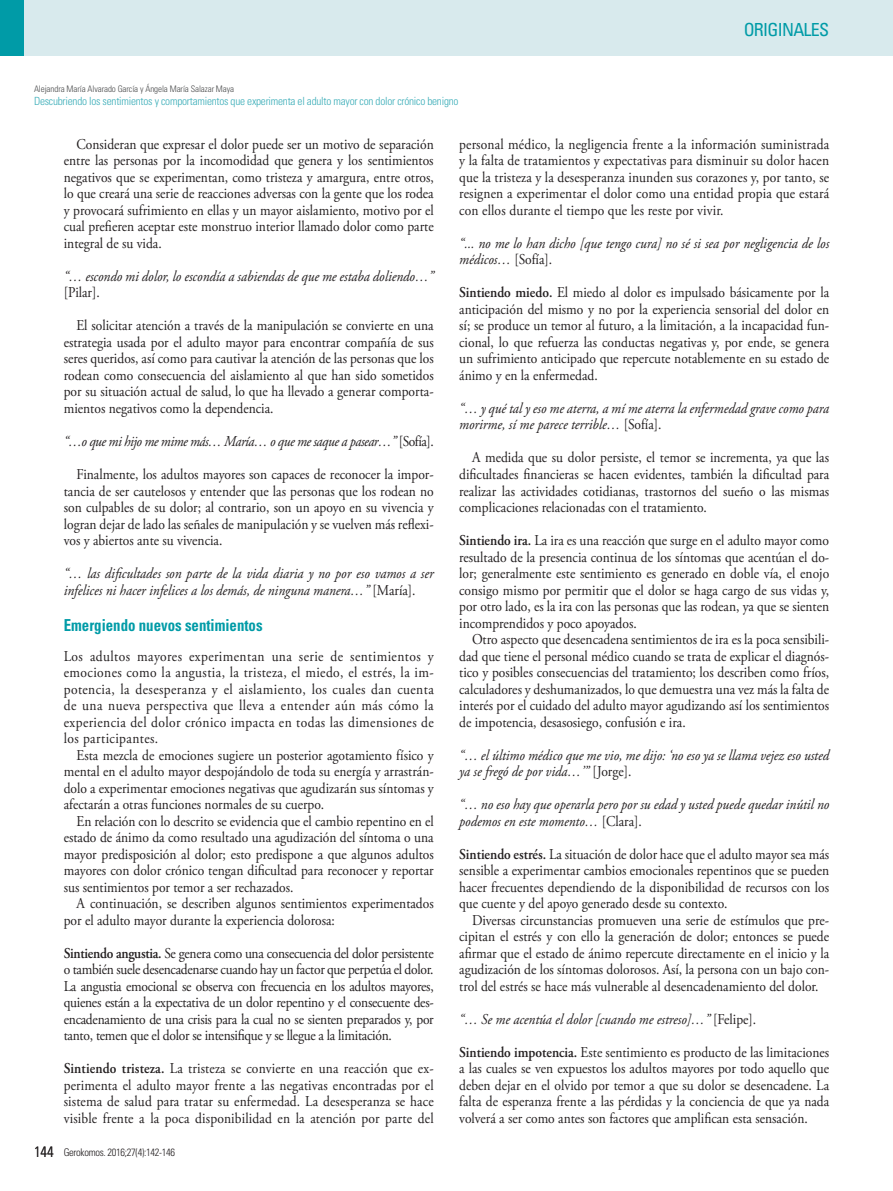
<style>
.page{position:relative;width:893px;height:1191px;background:#fff}
.page>*{position:absolute;margin:0;border:0;box-sizing:border-box;transform-origin:0 0}
.t1{font:condensed 18px "Univers LT Std";letter-spacing:-.04em;color:#009ba7}
.t2{font:700 condensed 16.5px "Univers LT Std";color:#009ba7;scale:.9 1}
.t3{font:15px/16.5px "Adobe Garamond Pro";color:#231f20;text-align:justify;scale:.9 1}
.t4{font:italic 15px/16.5px "Adobe Garamond Pro";color:#231f20;scale:.9 1}
.t5{font:italic 15px "Adobe Garamond Pro";letter-spacing:-.03em;color:#231f20;scale:.9 1}
.t6{font:300 condensed 11.25px "Univers LT Std";letter-spacing:-.02em;color:#3aadb8}
.t7{font:300 condensed 10.5px "Univers LT Std";letter-spacing:-.03em;color:#231f20}
.t8{font:300 condensed 9px "Univers LT Std";letter-spacing:-.01em;color:#4b4c4d}
.s1{font-style:normal}
.s2{font-weight:600}
.s3{font-size:15px}
</style>
<div class="page">
<div style="left:0;top:0;width:893px;height:55px;background:#d8eaed"></div>
<div style="left:0;top:0;width:24px;height:55px;background:#009ba7"></div>
<p class="t8" style="left:34px;top:83px;width:202px">Alejandra María Alvarado García y Ángela María Salazar Maya</p>
<p class="t6" style="left:34px;top:94px;width:426px">Descubriendo los sentimientos y comportamientos que experimenta el adulto mayor con dolor crónico benigno</p>
<p class="t1" style="left:744px;top:18px;width:87px">ORIGINALES</p>
<p class="t3" style="left:64px;top:136px;width:413px;text-indent:13px">Consideran que expresar el dolor puede ser un motivo de separación entre las personas por la incomodidad que genera y los sentimientos negativos que se experimentan, como tristeza y amargura, entre otros, lo que creará una serie de reacciones adversas con la gente que los rodea y provocará sufrimiento en ellas y un mayor aislamiento, motivo por el cual prefieren aceptar este monstruo interior llamado dolor como parte integral de su vida.</p>
<p class="t4" style="left:64px;top:268px;width:413px">“… escondo mi dolor, lo escondía a sabiendas de que me estaba doliendo…”</p>
<p class="t3" style="left:64px;top:285px;width:42px">[Pilar].</p>
<p class="t3" style="left:64px;top:318px;width:413px;text-indent:13px">El solicitar atención a través de la manipulación se convierte en una estrategia usada por el adulto mayor para encontrar compañía de sus seres queridos, así como para cautivar la atención de las personas que los rodean como consecuencia del aislamiento al que han sido sometidos por su situación actual de salud, lo que ha llevado a generar comporta&shy;mientos negativos como la dependencia.</p>
<p class="t5" style="left:64px;top:432px;width:413px">“…o que mi hijo me mime más… María… o que me saque a pasear…” <span class="s1">[Sofía].</span></p>
<p class="t3" style="left:64px;top:466px;width:413px;text-indent:13px">Finalmente, los adultos mayores son capaces de reconocer la impor&shy;tancia de ser cautelosos y entender que las personas que los rodean no son culpables de su dolor; al contrario, son un apoyo en su vivencia y logran dejar de lado las señales de manipulación y se vuelven más reflexi&shy;vos y abiertos ante su vivencia.</p>
<p class="t4" style="left:64px;top:565px;width:412px">“… las dificultades son parte de la vida diaria y no por eso vamos a ser infelices ni hacer infelices a los demás, de ninguna manera…” <span class="s1">[María].</span></p>
<p class="t2" style="left:64px;top:614px;width:222px">Emergiendo nuevos sentimientos</p>
<p class="t3" style="left:64px;top:648px;width:413px">Los adultos mayores experimentan una serie de sentimientos y emociones como la angustia, la tristeza, el miedo, el estrés, la im&shy;potencia, la desesperanza y el aislamiento, los cuales dan cuenta de una nueva perspectiva que lleva a entender aún más cómo la experiencia del dolor crónico impacta en todas las dimensiones de los participantes.</p>
<p class="t3" style="left:64px;top:747px;width:413px;text-indent:13px">Esta mezcla de emociones sugiere un posterior agotamiento físico y mental en el adulto mayor despojándolo de toda su energía y arrastrán&shy;dolo a experimentar emociones negativas que agudizarán sus síntomas y afectarán a otras funciones normales de su cuerpo.</p>
<p class="t3" style="left:64px;top:813px;width:413px;text-indent:13px">En relación con lo descrito se evidencia que el cambio repentino en el estado de ánimo da como resultado una agudización del síntoma o una mayor predisposición al dolor; esto predispone a que algunos adultos mayores con dolor crónico tengan dificultad para reconocer y reportar sus sentimientos por temor a ser rechazados.</p>
<p class="t3" style="left:64px;top:895px;width:413px;text-indent:13px">A continuación, se describen algunos sentimientos experimentados por el adulto mayor durante la experiencia dolorosa:</p>
<p class="t3" style="left:64px;top:945px;width:413px"><span class="s2">Sintiendo angustia.</span> Se genera como una consecuencia del dolor persistente o también suele desencadenarse cuando hay un factor que perpetúa el dolor.<br>La angustia emocional se observa con frecuencia en los adultos mayores, quienes están a la expectativa de un dolor repentino y el consecuente des&shy;encadenamiento de una crisis para la cual no se sienten preparados y, por tanto, temen que el dolor se intensifique y se llegue a la limitación.</p>
<p class="t3" style="left:64px;top:1060px;width:413px"><span class="s2">Sintiendo tristeza.</span> La tristeza se convierte en una reacción que ex&shy;perimenta el adulto mayor frente a las negativas encontradas por el sistema de salud para tratar su enfermedad. La desesperanza se hace visible frente a la poca disponibilidad en la atención por parte del</p>
<p class="t7" style="left:34px;top:1145px;width:143px"><span class="s3">144</span> Gerokomos. 2016;27(4):142-146</p>
<p class="t3" style="left:459px;top:136px;width:413px">personal médico, la negligencia frente a la información suministrada y la falta de tratamientos y expectativas para disminuir su dolor hacen que la tristeza y la desesperanza inunden sus corazones y, por tanto, se resignen a experimentar el dolor como una entidad propia que estará con ellos durante el tiempo que les reste por vivir.</p>
<p class="t4" style="left:459px;top:235px;width:413px">“... no me lo han dicho [que tengo cura] no sé si sea por negligencia de los médicos… <span class="s1">[Sofía].</span></p>
<p class="t3" style="left:459px;top:285px;width:413px"><span class="s2">Sintiendo miedo.</span> El miedo al dolor es impulsado básicamente por la anticipación del mismo y no por la experiencia sensorial del dolor en sí; se produce un temor al futuro, a la limitación, a la incapacidad fun&shy;cional, lo que refuerza las conductas negativas y, por ende, se genera un sufrimiento anticipado que repercute notablemente en su estado de ánimo y en la enfermedad.</p>
<p class="t4" style="left:459px;top:400px;width:412px">“… y qué tal y eso me aterra, a mí me aterra la enfermedad grave como para morirme, sí me parece terrible… <span class="s1">[Sofía].</span></p>
<p class="t3" style="left:459px;top:450px;width:413px;text-indent:13px">A medida que su dolor persiste, el temor se incrementa, ya que las dificultades financieras se hacen evidentes, también la dificultad para realizar las actividades cotidianas, trastornos del sueño o las mismas complicaciones relacionadas con el tratamiento.</p>
<p class="t3" style="left:459px;top:532px;width:413px"><span class="s2">Sintiendo ira.</span> La ira es una reacción que surge en el adulto mayor como resultado de la presencia continua de los síntomas que acentúan el do&shy;lor; generalmente este sentimiento es generado en doble vía, el enojo consigo mismo por permitir que el dolor se haga cargo de sus vidas y, por otro lado, es la ira con las personas que las rodean, ya que se sienten incomprendidos y poco apoyados.</p>
<p class="t3" style="left:459px;top:631px;width:413px;text-indent:13px">Otro aspecto que desencadena sentimientos de ira es la poca sensibili&shy;dad que tiene el personal médico cuando se trata de explicar el diagnós&shy;tico y posibles consecuencias del tratamiento; los describen como fríos, calculadores y deshumanizados, lo que demuestra una vez más la falta de interés por el cuidado del adulto mayor agudizando así los sentimientos de impotencia, desasosiego, confusión e ira.</p>
<p class="t4" style="left:459px;top:747px;width:412px">“… el último médico que me vio, me dijo: ‘no eso ya se llama vejez eso usted ya se fregó de por vida…’” <span class="s1">[Jorge].</span></p>
<p class="t4" style="left:459px;top:796px;width:413px">“… no eso hay que operarla pero por su edad y usted puede quedar inútil no podemos en este momento… <span class="s1">[Clara].</span></p>
<p class="t3" style="left:459px;top:846px;width:413px"><span class="s2">Sintiendo estrés.</span> La situación de dolor hace que el adulto mayor sea más sensible a experimentar cambios emocionales repentinos que se pueden hacer frecuentes dependiendo de la disponibilidad de recursos con los que cuente y del apoyo generado desde su contexto.</p>
<p class="t3" style="left:459px;top:912px;width:413px;text-indent:13px">Diversas circunstancias promueven una serie de estímulos que pre&shy;cipitan el estrés y con ello la generación de dolor; entonces se puede afirmar que el estado de ánimo repercute directamente en el inicio y la agudización de los síntomas dolorosos. Así, la persona con un bajo con&shy;trol del estrés se hace más vulnerable al desencadenamiento del dolor.</p>
<p class="t4" style="left:459px;top:1011px;width:332px">“… Se me acentúa el dolor [cuando me estreso]…” <span class="s1">[Felipe].</span></p>
<p class="t3" style="left:459px;top:1044px;width:413px"><span class="s2">Sintiendo impotencia.</span> Este sentimiento es producto de las limitaciones a las cuales se ven expuestos los adultos mayores por todo aquello que deben dejar en el olvido por temor a que su dolor se desencadene. La falta de esperanza frente a las pérdidas y la conciencia de que ya nada volverá a ser como antes son factores que amplifican esta sensación.</p>
</div>
